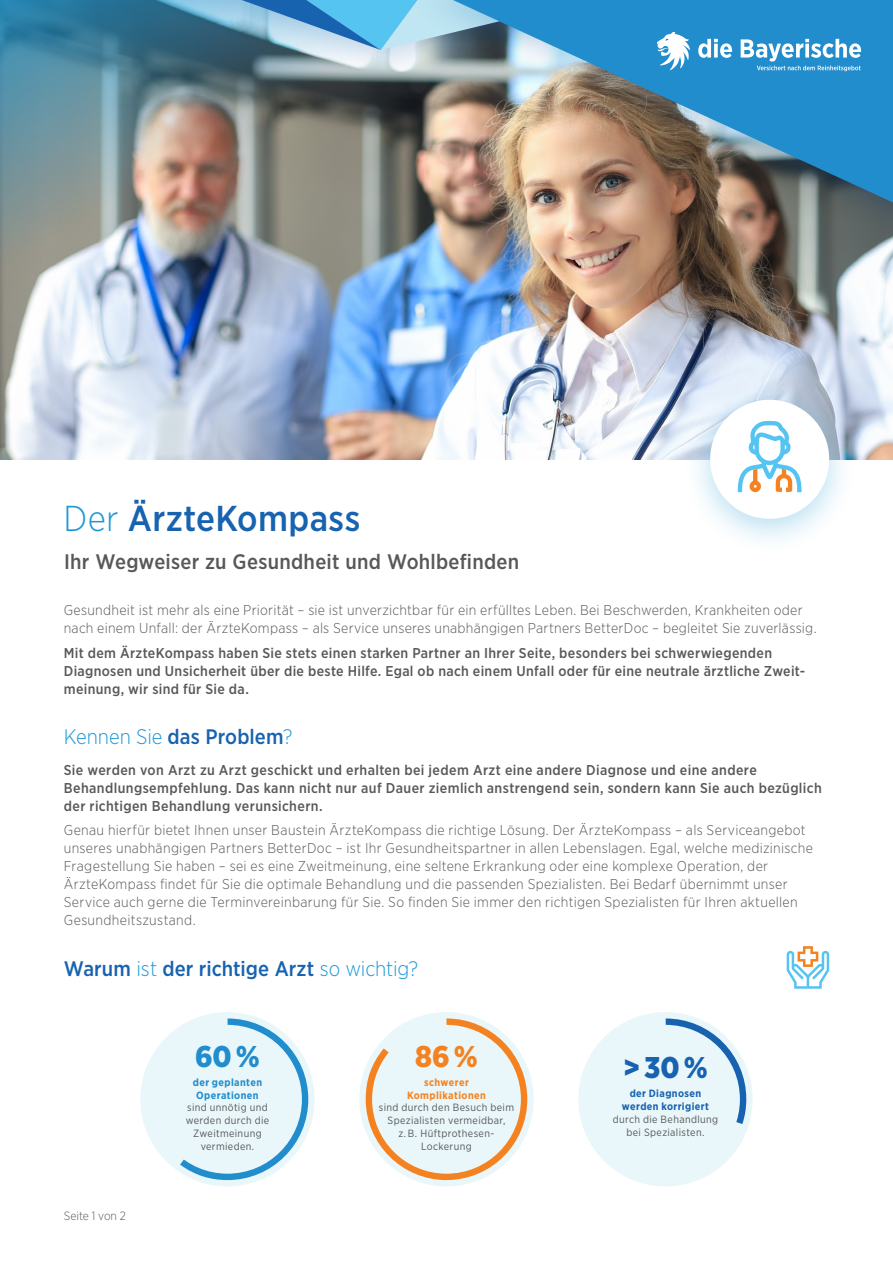
<style>
.page{position:relative;width:893px;height:1263px;background:#fff}
.page>*{position:absolute;margin:0;border:0;box-sizing:border-box;transform-origin:0 0}
.t1{font:500 36px "Gotham Narrow";letter-spacing:.01em;color:#1863b0}
.Subline{font:900 30px "Gotham Narrow";color:#1863b0}
.Subline-2{font:900 30px "Gotham Narrow";color:#228dcd}
.Subline-3{font:900 30px "Gotham Narrow";color:#f58220}
.t2{font:500 21px "Gotham Narrow";letter-spacing:.015em;color:#57585a}
.Subline-4{font:500 21px "Gotham Narrow";letter-spacing:.005em;color:#1863b0}
.Subline-5{font:300 21px "Gotham Narrow";color:#1d99d6}
.t3{font:300 14.25px/18px "Gotham Narrow";letter-spacing:.02em;color:#57585a}
.t4{font:500 14.25px/18px "Gotham Narrow";letter-spacing:.025em;color:#57585a}
.Einleitungstext{font:300 12px "Gotham Narrow";color:#57585a}
.t5{font:10.5px/12.8px "Gotham Narrow";letter-spacing:.035em;color:#57585a;text-align:center}
.t6{font:700 10.5px/12.8px "Gotham Narrow";letter-spacing:.04em;color:#1863b0;text-align:center}
.t7{font:700 10.5px/12.8px "Gotham Narrow";letter-spacing:.04em;color:#228dcd;text-align:center}
.t8{font:700 10.5px/12.8px "Gotham Narrow";letter-spacing:.04em;color:#f58220;text-align:center}
.s1{font-weight:300;color:#1d99d6}
.s2{font-weight:500;color:#1863b0}
</style>
<div class="page">
<img style="left:0;top:85px;width:893px;height:374px">
<div style="left:0;top:0;width:682px;height:85px;background:#1863b0;opacity:.24"></div>
<svg style="left:242px;top:0;width:161px;height:50px;background:#6eb1d7"></svg>
<div style="left:403px;top:0;width:490px;height:242px;background:#1863b0;opacity:.24"></div>
<img style="left:453px;top:0;width:440px;height:202px">
<svg style="left:698px;top:39px;width:34px;height:19px"></svg>
<svg style="left:741px;top:39px;width:120px;height:32px"></svg>
<svg style="left:657px;top:32px;width:33px;height:38px"></svg>
<div style="left:682px;top:380px;width:175px;height:175px;background:#1d99d6;opacity:.32"></div>
<div style="left:710px;top:400px;width:119px;height:119px;background:#fff;border-radius:50%"></div>
<svg style="left:738px;top:421px;width:64px;height:71px"></svg>
<svg style="left:578px;top:1018px;width:168px;height:168px"></svg>
<div style="left:591px;top:1025px;width:149px;height:149px;background:#e9f7fa;border-radius:50%"></div>
<div style="left:359px;top:1012px;width:175px;height:174px;background:#e9f7fa;border-radius:50%"></div>
<svg style="left:366px;top:1018px;width:161px;height:162px"></svg>
<div style="left:140px;top:1012px;width:175px;height:174px;background:#e9f7fa;border-radius:50%"></div>
<svg style="left:140px;top:1018px;width:168px;height:162px"></svg>
<div style="left:153px;top:1025px;width:149px;height:149px;background:#e9f7fa;border-radius:50%"></div>
<div style="left:372px;top:1025px;width:149px;height:149px;background:#e9f7fa;border-radius:50%"></div>
<svg style="left:787px;top:946px;width:42px;height:43px"></svg>
<p class="t1" style="left:63px;top:495px;width:298px"><span class="s1">Der</span> ÄrzteKompass</p>
<p class="t2" style="left:64px;top:548px;width:457px">Ihr Wegweiser zu Gesundheit und Wohlbefinden</p>
<p class="t3" style="left:64px;top:601px;width:754px">Gesundheit ist mehr als eine Priorität – sie ist unverzichtbar für ein erfülltes Leben. Bei Beschwerden, Krankheiten oder nach einem Unfall: der ÄrzteKompass – als Service unseres unabhängigen Partners BetterDoc – begleitet Sie zuverlässig.</p>
<p class="t4" style="left:64px;top:643px;width:743px">Mit dem ÄrzteKompass haben Sie stets einen starken Partner an Ihrer Seite, besonders bei schwerwiegenden<br>Diagnosen und Unsicherheit über die beste Hilfe. Egal ob nach einem Unfall oder für eine neutrale ärztliche Zweit&shy;meinung, wir sind für Sie da.</p>
<p class="Subline-5" style="left:64px;top:724px;width:230px">Kennen Sie <span class="s2">das Problem</span>?</p>
<p class="t4" style="left:64px;top:760px;width:759px">Sie werden von Arzt zu Arzt geschickt und erhalten bei jedem Arzt eine andere Diagnose und eine andere<br>Behandlungsempfehlung. Das kann nicht nur auf Dauer ziemlich anstrengend sein, sondern kann Sie auch bezüglich der richtigen Behandlung verunsichern.</p>
<p class="t3" style="left:64px;top:821px;width:751px">Genau hierfür bietet Ihnen unser Baustein ÄrzteKompass die richtige Lösung. Der ÄrzteKompass – als Serviceangebot unseres unabhängigen Partners BetterDoc – ist Ihr Gesundheitspartner in allen Lebenslagen. Egal, welche medizinische Fragestellung Sie haben – sei es eine Zweitmeinung, eine seltene Erkrankung oder eine komplexe Operation, der ÄrzteKompass findet für Sie die optimale Behandlung und die passenden Spezialisten. Bei Bedarf übernimmt unser Service auch gerne die Terminvereinbarung für Sie. So finden Sie immer den richtigen Spezialisten für Ihren aktuellen Gesundheitszustand.</p>
<p class="Subline-4" style="left:64px;top:955px;width:356px">Warum <span class="s1">ist</span> der richtige Arzt <span class="s1">so wichtig?</span></p>
<p class="Einleitungstext" style="left:64px;top:1209px;width:64px">Seite 1 von 2</p>
<p class="Subline-2" style="left:195px;top:1036px;width:66px">60 %</p>
<p class="t7" style="left:193px;top:1075px;width:71px">der geplanten<br>Operationen</p>
<p class="t5" style="left:186px;top:1101px;width:85px">sind unnötig und werden durch die<br>Zweitmeinung vermieden.</p>
<p class="Subline-3" style="left:415px;top:1036px;width:64px">86 %</p>
<p class="t8" style="left:407px;top:1075px;width:80px">schwerer<br>Komplikationen</p>
<p class="t5" style="left:379px;top:1101px;width:137px">sind durch den Besuch beim<br>Spezialisten vermeidbar,<br>z. B. Hüftprothesen-<br>Lockerung</p>
<p class="Subline" style="left:623px;top:1048px;width:86px">&gt; 30 %</p>
<p class="t6" style="left:622px;top:1087px;width:89px">der Diagnosen werden korrigiert</p>
<p class="t5" style="left:613px;top:1113px;width:107px">durch die Behandlung bei Spezialisten.</p>
</div>
